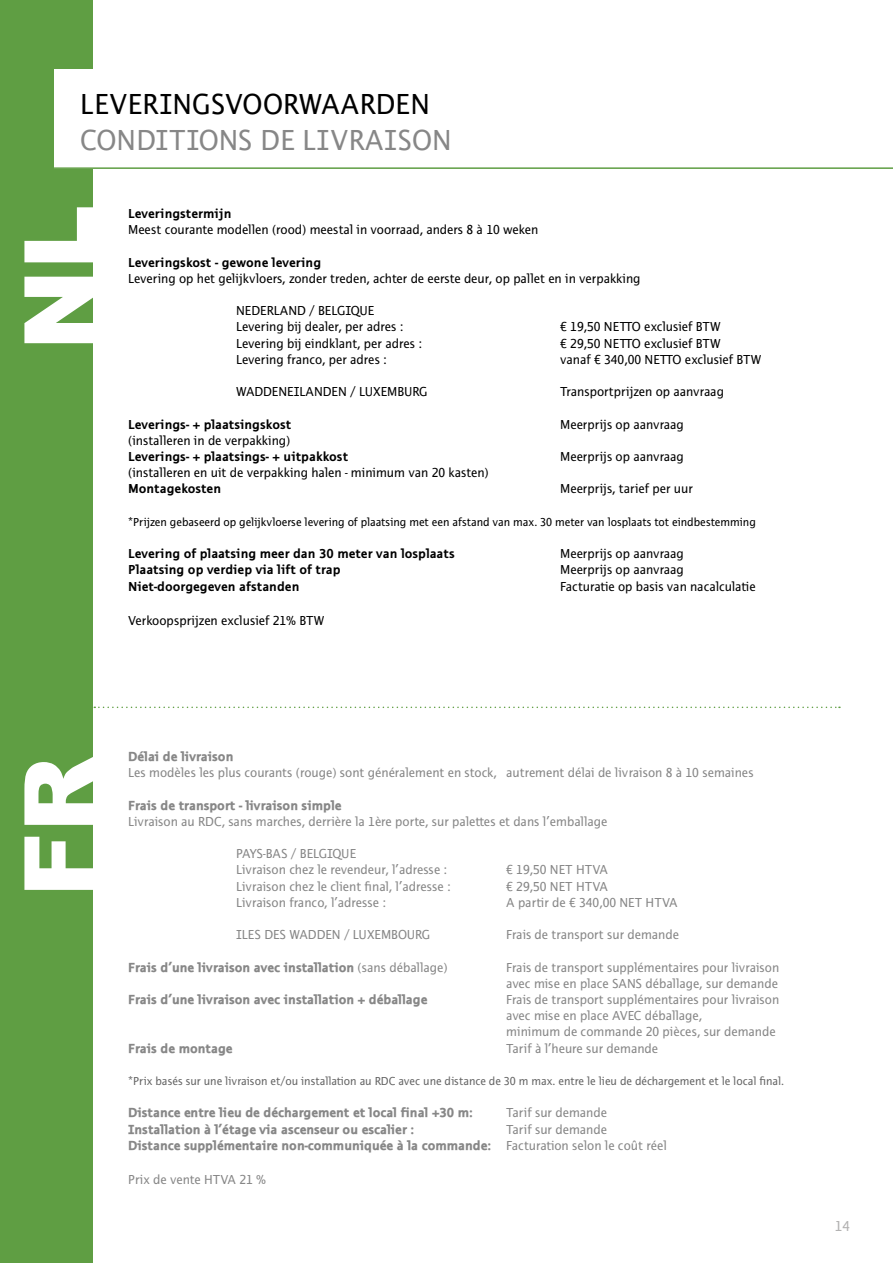
<style>
.page{position:relative;width:893px;height:1263px;background:#fff}
.page>*{position:absolute;margin:0;border:0;box-sizing:border-box;transform-origin:0 0}
.t1{font:900 97.2px "Arial";color:#fff}
.t2{font:30px "Thordis Sans EF";letter-spacing:.005em;color:#878787}
.t3{font:30px "Thordis Sans EF";letter-spacing:.015em;color:#000}
.t4{font:15px "Thordis Sans EF";color:#b3b2b2}
.t5{font:13.5px/16.2px "Thordis Sans EF";color:#878787}
.t6{font:13.5px/16.2px "Thordis Sans EF";color:#000}
.t7{font:900 13.5px/16.2px "Thordis Sans EF";color:#878787}
.t8{font:700 13.5px "Thordis Sans EF";color:#000}
.t9{font:12px "Thordis Sans EF";color:#666}
.t10{font:12px "Thordis Sans EF";color:#000}
.s1{font-weight:400}
</style>
<div class="page">
<div style="left:0;top:0;width:92px;height:1263px;background:#5f9e43"></div>
<div style="left:54px;top:69px;width:441px;height:100px;background:#fff"></div>
<hr style="left:0;top:167px;width:893px;height:2px;background:#5f9e43">
<svg style="left:94px;top:706px;width:746px;height:2px"></svg>
<h2 class="t3" style="left:80px;top:87px;width:351px">LEVERINGSVOORWAARDEN</h2>
<h2 class="t2" style="left:80px;top:123px;width:373px">CONDITIONS DE LIVRAISON</h2>
<h1 class="t1" style="left:-11px;top:350px;width:147px;rotate:-90deg">NL</h1>
<p class="t8" style="left:128px;top:206px;width:105px">Leveringstermijn</p>
<p class="t6" style="left:128px;top:222px;width:412px">Meest courante modellen (rood) meestal in voorraad, anders 8 à 10 weken</p>
<p class="t8" style="left:128px;top:254px;width:195px">Leveringskost - gewone levering</p>
<p class="t6" style="left:128px;top:270px;width:514px">Levering op het gelijkvloers, zonder treden, achter de eerste deur, op pallet en in verpakking</p>
<p class="t6" style="left:236px;top:303px;width:169px">NEDERLAND / BELGIQUE<br>Levering bij dealer, per adres :</p>
<p class="t6" style="left:560px;top:319px;width:162px">€ 19,50 NETTO exclusief BTW</p>
<p class="t6" style="left:236px;top:335px;width:187px">Levering bij eindklant, per adres :</p>
<p class="t6" style="left:560px;top:335px;width:162px">€ 29,50 NETTO exclusief BTW</p>
<p class="t6" style="left:236px;top:351px;width:152px">Levering franco, per adres :</p>
<p class="t6" style="left:560px;top:351px;width:203px">vanaf € 340,00 NETTO exclusief BTW</p>
<p class="t6" style="left:236px;top:384px;width:193px">WADDENEILANDEN / LUXEMBURG</p>
<p class="t6" style="left:560px;top:384px;width:165px">Transportprijzen op aanvraag</p>
<p class="t8" style="left:128px;top:416px;width:165px">Leverings- + plaatsingskost</p>
<p class="t6" style="left:560px;top:416px;width:125px">Meerprijs op aanvraag</p>
<p class="t6" style="left:128px;top:432px;width:164px">(installeren in de verpakking)</p>
<p class="t8" style="left:128px;top:449px;width:222px">Leverings- + plaatsings- + uitpakkost</p>
<p class="t6" style="left:560px;top:448px;width:125px">Meerprijs op aanvraag</p>
<p class="t6" style="left:128px;top:465px;width:362px">(installeren en uit de verpakking halen - minimum van 20 kasten)</p>
<p class="t8" style="left:128px;top:481px;width:94px">Montagekosten</p>
<p class="t6" style="left:560px;top:481px;width:134px">Meerprijs, tarief per uur</p>
<p class="t10" style="left:128px;top:515px;width:629px">*Prijzen gebaseerd op gelijkvloerse levering of plaatsing met een afstand van max. 30 meter van losplaats tot eindbestemming</p>
<p class="t8" style="left:128px;top:546px;width:328px">Levering of plaatsing meer dan 30 meter van losplaats</p>
<p class="t6" style="left:560px;top:546px;width:125px">Meerprijs op aanvraag</p>
<p class="t8" style="left:128px;top:562px;width:214px">Plaatsing op verdiep via lift of trap</p>
<p class="t6" style="left:560px;top:562px;width:125px">Meerprijs op aanvraag</p>
<p class="t8" style="left:128px;top:578px;width:173px">Niet-doorgegeven afstanden</p>
<p class="t6" style="left:560px;top:578px;width:197px">Facturatie op basis van nacalculatie</p>
<p class="t6" style="left:128px;top:612px;width:198px">Verkoopsprijzen exclusief 21% BTW</p>
<h1 class="t1" style="left:-11px;top:897px;width:142px;rotate:-90deg">FR</h1>
<p class="t7" style="left:128px;top:748px;width:107px">Délai de livraison</p>
<p class="t5" style="left:128px;top:765px;width:627px">Les modèles les plus courants (rouge) sont généralement en stock, autrement délai de livraison 8 à 10 semaines</p>
<p class="t7" style="left:128px;top:797px;width:215px">Frais de transport - livraison simple</p>
<p class="t5" style="left:128px;top:813px;width:481px">Livraison au RDC, sans marches, derrière la 1ère porte, sur palettes et dans l’emballage</p>
<p class="t5" style="left:236px;top:846px;width:212px">PAYS-BAS / BELGIQUE<br>Livraison chez le revendeur, l’adresse :</p>
<p class="t5" style="left:506px;top:862px;width:103px">€ 19,50 NET HTVA</p>
<p class="t5" style="left:236px;top:878px;width:216px">Livraison chez le client final, l’adresse :</p>
<p class="t5" style="left:506px;top:878px;width:103px">€ 29,50 NET HTVA</p>
<p class="t5" style="left:236px;top:894px;width:151px">Livraison franco, l’adresse :</p>
<p class="t5" style="left:506px;top:894px;width:173px">A partir de € 340,00 NET HTVA</p>
<p class="t5" style="left:236px;top:927px;width:196px">ILES DES WADDEN / LUXEMBOURG</p>
<p class="t5" style="left:506px;top:927px;width:174px">Frais de transport sur demande</p>
<p class="t7" style="left:128px;top:959px;width:321px">Frais d’une livraison avec installation <span class="s1">(sans déballage)</span></p>
<p class="t5" style="left:506px;top:959px;width:275px">Frais de transport supplémentaires pour livraison avec mise en place SANS déballage, sur demande</p>
<p class="t7" style="left:128px;top:991px;width:301px">Frais d’une livraison avec installation + déballage</p>
<p class="t5" style="left:506px;top:991px;width:275px">Frais de transport supplémentaires pour livraison avec mise en place AVEC déballage,<br>minimum de commande 20 pièces, sur demande</p>
<p class="t7" style="left:128px;top:1040px;width:106px">Frais de montage</p>
<p class="t5" style="left:506px;top:1040px;width:153px">Tarif à l’heure sur demande</p>
<p class="t9" style="left:128px;top:1074px;width:657px">*Prix basés sur une livraison et/ou installation au RDC avec une distance de 30 m max. entre le lieu de déchargement et le local final.</p>
<p class="t7" style="left:128px;top:1105px;width:346px">Distance entre lieu de déchargement et local final +30 m:</p>
<p class="t5" style="left:506px;top:1105px;width:102px">Tarif sur demande</p>
<p class="t7" style="left:128px;top:1121px;width:288px">Installation à l’étage via ascenseur ou escalier :</p>
<p class="t7" style="left:128px;top:1121px;width:540px;text-indent:378px"><span class="s1">Tarif sur demande<br></span>Distance supplémentaire non-communiquée à la commande: <span class="s1">Facturation selon le coût réel</span></p>
<p class="t5" style="left:128px;top:1171px;width:140px">Prix de vente HTVA 21 %</p>
<p class="t4" style="left:835px;top:1218px;width:16px">14</p>
</div>
